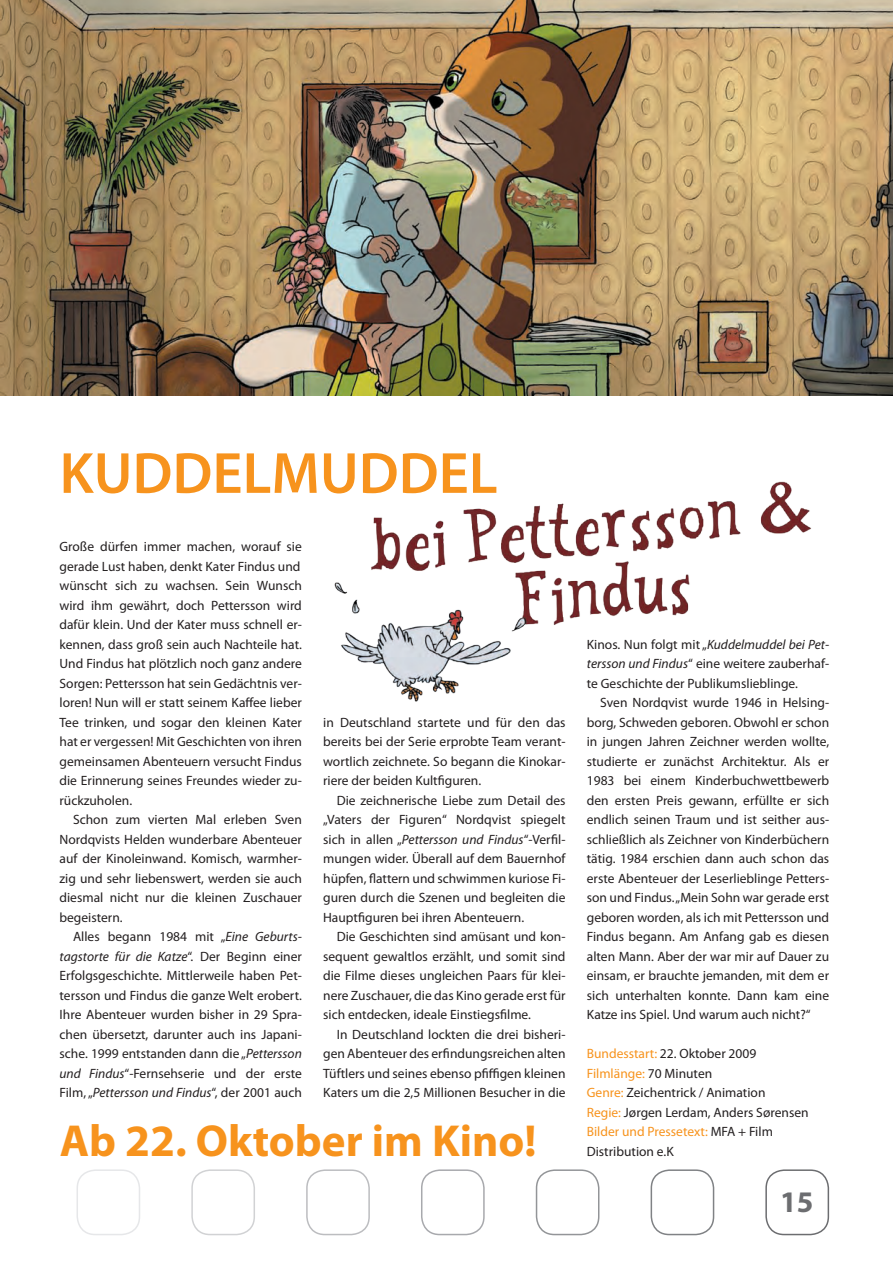
<style>
.page{position:relative;width:893px;height:1263px;background:#fff}
.page>*{position:absolute;margin:0;border:0;box-sizing:border-box;transform-origin:0 0}
.t1{font:600 58.5px "Myriad Pro";color:#f7931d}
.t2{font:700 45px "Myriad Pro";color:#f7931d}
.t3{font:700 30px "Myriad Pro";color:#6c6d70}
.t4{font:13.5px/19.5px "Myriad Pro";color:#231f20;text-align:justify}
.s1{font-style:italic}
.s2{color:#f7931d}
</style>
<div class="page">
<div style="left:765px;top:1169px;width:64px;height:66px;border:2px solid #6c6d70;border-radius:18px"></div>
<div style="left:77px;top:1169px;width:63px;height:66px;border:2px solid #e6e7e9;border-radius:18px"></div>
<div style="left:191px;top:1169px;width:64px;height:66px;border:2px solid #d1d2d4;border-radius:18px"></div>
<div style="left:306px;top:1169px;width:64px;height:66px;border:2px solid #bcbdc0;border-radius:18px"></div>
<div style="left:421px;top:1169px;width:64px;height:66px;border:2px solid #a8a9ad;border-radius:18px"></div>
<div style="left:536px;top:1169px;width:63px;height:66px;border:2px solid #939598;border-radius:18px"></div>
<div style="left:651px;top:1169px;width:63px;height:66px;border:2px solid #808285;border-radius:18px"></div>
<img style="left:334px;top:481px;width:477px;height:221px">
<img style="left:0;top:0;width:893px;height:395px">
<h1 class="t1" style="left:60px;top:436px;width:440px">KUDDELMUDDEL</h1>
<p class="t4" style="left:60px;top:537px;width:244px">Große dürfen immer machen, worauf sie gerade Lust haben, denkt Kater Findus und wünscht sich zu wachsen. Sein Wunsch wird ihm gewährt, doch Pettersson wird dafür klein. Und der Kater muss schnell er&shy;kennen, dass groß sein auch Nachteile hat.<br>Und Findus hat plötzlich noch ganz andere Sorgen: Pettersson hat sein Gedächtnis ver&shy;loren! Nun will er statt seinem Kaffee lieber Tee trinken, und sogar den kleinen Kater hat er vergessen! Mit Geschichten von ihren gemeinsamen Abenteuern versucht Findus die Erinnerung seines Freundes wieder zu&shy;rückzuholen.</p>
<p class="t4" style="left:60px;top:810px;width:244px;text-indent:14px">Schon zum vierten Mal erleben Sven Nordqvists Helden wunderbare Abenteuer auf der Kinoleinwand. Komisch, warmher&shy;zig und sehr liebenswert, werden sie auch diesmal nicht nur die kleinen Zuschauer begeistern.</p>
<p class="t4" style="left:60px;top:927px;width:244px;text-indent:14px">Alles begann 1984 mit „<span class="s1">Eine Geburts&shy;tagstorte für die Katze</span>“. Der Beginn einer Erfolgsgeschichte. Mittlerweile haben Pet&shy;tersson und Findus die ganze Welt erobert.<br>Ihre Abenteuer wurden bisher in 29 Spra&shy;chen übersetzt, darunter auch ins Japani&shy;sche. 1999 entstanden dann die „<span class="s1">Pettersson und Findus</span>“-Fernsehserie und der erste Film, „<span class="s1">Pettersson und Findus</span>“, der 2001 auch</p>
<h2 class="t2" style="left:60px;top:1111px;width:478px">Ab 22. Oktober im Kino!</h2>
<p class="t4" style="left:323px;top:712px;width:244px">in Deutschland startete und für den das bereits bei der Serie erprobte Team verant&shy;wortlich zeichnete. So begann die Kinokar&shy;riere der beiden Kultfiguren.</p>
<p class="t4" style="left:323px;top:790px;width:244px;text-indent:14px">Die zeichnerische Liebe zum Detail des „Vaters der Figuren“ Nordqvist spiegelt sich in allen „<span class="s1">Pettersson und Findus</span>“-Verfil&shy;mungen wider. Überall auf dem Bauernhof hüpfen, flattern und schwimmen kuriose Fi&shy;guren durch die Szenen und begleiten die Hauptfiguren bei ihren Abenteuern.</p>
<p class="t4" style="left:323px;top:927px;width:244px;text-indent:14px">Die Geschichten sind amüsant und kon&shy;sequent gewaltlos erzählt, und somit sind die Filme dieses ungleichen Paars für klei&shy;nere Zuschauer, die das Kino gerade erst für sich entdecken, ideale Einstiegsfilme.</p>
<p class="t4" style="left:323px;top:1024px;width:244px;text-indent:14px">In Deutschland lockten die drei bisheri&shy;gen Abenteuer des erfindungsreichen alten Tüftlers und seines ebenso pfiffigen kleinen Katers um die 2,5 Millionen Besucher in die</p>
<p class="t4" style="left:587px;top:634px;width:244px">Kinos. Nun folgt mit „<span class="s1">Kuddelmuddel bei Pet&shy;tersson und Findus</span>“ eine weitere zauberhaf&shy;te Geschichte der Publikumslieblinge.</p>
<p class="t4" style="left:587px;top:693px;width:244px;text-indent:14px">Sven Nordqvist wurde 1946 in Helsing&shy;borg, Schweden geboren. Obwohl er schon in jungen Jahren Zeichner werden wollte, studierte er zunächst Architektur. Als er 1983 bei einem Kinderbuchwettbewerb den ersten Preis gewann, erfüllte er sich endlich seinen Traum und ist seither aus&shy;schließlich als Zeichner von Kinderbüchern tätig. 1984 erschien dann auch schon das erste Abenteuer der Leserlieblinge Petters&shy;son und Findus. „Mein Sohn war gerade erst geboren worden, als ich mit Pettersson und Findus begann. Am Anfang gab es diesen alten Mann. Aber der war mir auf Dauer zu einsam, er brauchte jemanden, mit dem er sich unterhalten konnte. Dann kam eine Katze ins Spiel. Und warum auch nicht?“</p>
<p class="t4" style="left:587px;top:1044px;width:223px;text-align:left"><span class="s2">Bundesstart:</span> 22. Oktober 2009<br><span class="s2">Filmlänge:</span> 70 Minuten<br><span class="s2">Genre:</span> Zeichentrick / Animation<br><span class="s2">Regie:</span> Jørgen Lerdam, Anders Sørensen<br><span class="s2">Bilder und Pressetext:</span> MFA + Film<br>Distribution e.K</p>
<h3 class="t3" style="left:780px;top:1182px;width:35px">15</h3>
</div>
